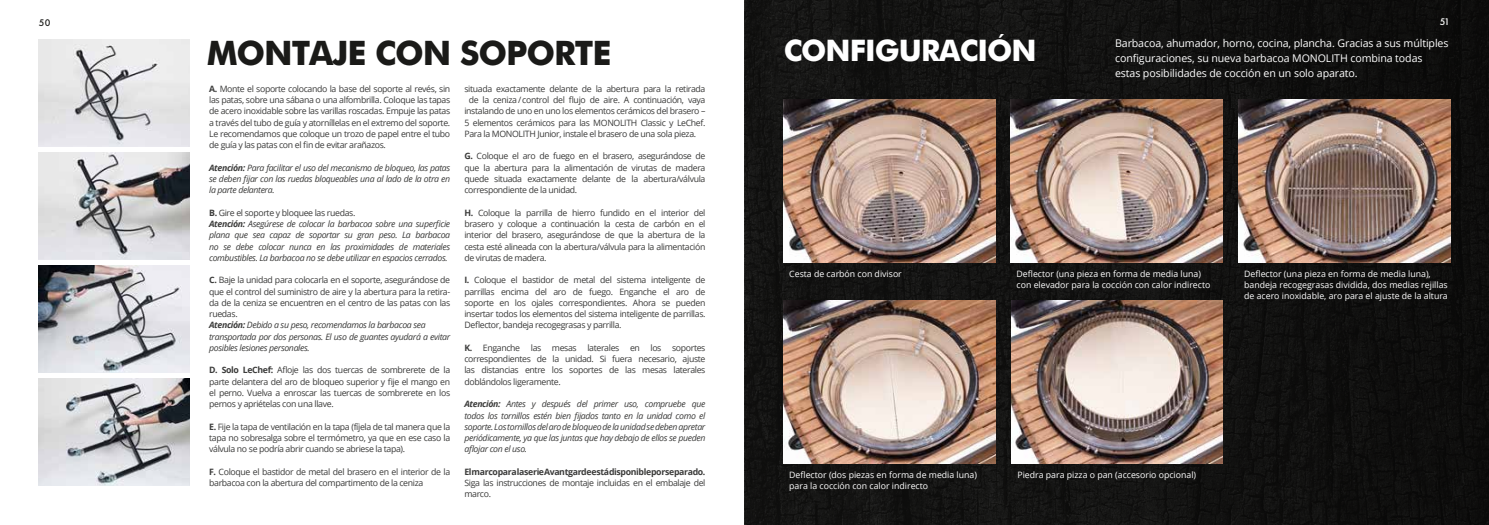
<style>
.page{position:relative;width:1489px;height:525px;background:#fff}
.page>*{position:absolute;margin:0;border:0;box-sizing:border-box;transform-origin:0 0}
.t1{font:700 33.5px "Futura";letter-spacing:-.03em;color:#1a1a18}
.t2{font:700 29.62px "Futura";letter-spacing:-.03em;color:#fff}
.t3{font:10.62px/15px "Open Sans";letter-spacing:-.01em;color:#fff}
.t4{font:500 10px "Futura PT";color:#1a1a18}
.t5{font:500 10px "Futura PT";color:#fff}
.t6{font:8.75px/11.2px "Open Sans";letter-spacing:-.04em;color:#3b3b3a;text-align:justify}
.t7{font:italic 8.75px/11.2px "Open Sans";letter-spacing:-.04em;color:#3b3b3a;text-align:justify}
.t8{font:8.75px/11.2px "Open Sans";color:#fff}
.t9{font:700 8.75px "Open Sans";letter-spacing:-.04em;color:#3b3b3a}
.s1{font-weight:700}
.s2{font-weight:700;font-style:normal}
.s3{font-style:normal}
.s4{font-weight:700;font-style:italic}
.s5{font-style:italic}
</style>
<div class="page">
<div style="left:744px;top:0;width:744px;height:524px;background:#111110"></div>
<img style="left:783px;top:99px;width:211px;height:163px">
<img style="left:1010px;top:99px;width:212px;height:163px">
<img style="left:1238px;top:99px;width:211px;height:163px">
<img style="left:1011px;top:300px;width:211px;height:163px">
<img style="left:783px;top:300px;width:211px;height:163px">
<img style="left:39px;top:39px;width:150px;height:107px">
<img style="left:39px;top:265px;width:150px;height:107px">
<img style="left:39px;top:152px;width:150px;height:107px">
<img style="left:39px;top:378px;width:150px;height:107px">
<p class="t4" style="left:39px;top:16px;width:13px">50</p>
<p class="t5" style="left:1439px;top:16px;width:12px">51</p>
<h1 class="t1" style="left:206px;top:28px;width:406px">MONTAJE CON SOPORTE</h1>
<p class="t6" style="left:209px;top:83px;width:242px"><span class="s1">A.</span> Monte el soporte colocando la base del soporte al revés, sin las patas, sobre una sábana o una alfombrilla. Coloque las tapas de acero inoxidable sobre las varillas roscadas. Empuje las patas a través del tubo de guía y atorníllelas en el extremo del soporte.<br>Le recomendamos que coloque un trozo de papel entre el tubo de guía y las patas con el fin de evitar arañazos.</p>
<p class="t7" style="left:209px;top:161px;width:242px"><span class="s1">Atención:</span> Para facilitar el uso del mecanismo de bloqueo, las patas se deben fijar con las ruedas bloqueables una al lado de la otra en la parte delantera.</p>
<p class="t7" style="left:209px;top:206px;width:242px;text-align:left"><span class="s2">B.</span> <span class="s3">Gire el soporte y bloquee las ruedas.<br></span><span class="s1">Atención:</span> Asegúrese de colocar la barbacoa sobre una superficie plana que sea capaz de soportar su gran peso. La barbacoa no se debe colocar nunca en las proximidades de materiales combustibles. La barbacoa no se debe utilizar en espacios cerrados.</p>
<p class="t6" style="left:209px;top:274px;width:242px;text-align:left"><span class="s1">C.</span> Baje la unidad para colocarla en el soporte, asegurándose de que el control del suministro de aire y la abertura para la retira&shy;da de la ceniza se encuentren en el centro de las patas con las ruedas.<br><span class="s4">Atención:</span> <span class="s5">Debido a su peso, recomendamos la barbacoa sea transportada por dos personas. El uso de guantes ayudará a evitar posibles lesiones personales.</span></p>
<p class="t6" style="left:209px;top:364px;width:242px"><span class="s1">D. Solo LeChef:</span> Afloje las dos tuercas de sombrerete de la parte delantera del aro de bloqueo superior y fije el mango en el perno. Vuelva a enroscar las tuercas de sombrerete en los pernos y apriételas con una llave.</p>
<p class="t6" style="left:209px;top:420px;width:242px"><span class="s1">E.</span> Fije la tapa de ventilación en la tapa (fíjela de tal manera que la tapa no sobresalga sobre el termómetro, ya que en ese caso la válvula no se podría abrir cuando se abriese la tapa).</p>
<p class="t6" style="left:209px;top:465px;width:242px"><span class="s1">F.</span> Coloque el bastidor de metal del brasero en el interior de la barbacoa con la abertura del compartimento de la ceniza</p>
<p class="t6" style="left:464px;top:83px;width:242px">situada exactamente delante de la abertura para la retirada</p>
<p class="t6" style="left:468px;top:94px;width:238px">de la ceniza / control del flujo de aire. A continuación, vaya</p>
<p class="t6" style="left:464px;top:105px;width:242px">instalando de uno en uno los elementos cerámicos del brasero –</p>
<p class="t6" style="left:464px;top:117px;width:242px">5 elementos cerámicos para las MONOLITH Classic y LeChef.</p>
<p class="t6" style="left:464px;top:128px;width:233px">Para la MONOLITH Junior, instale el brasero de una sola pieza.</p>
<p class="t6" style="left:464px;top:150px;width:242px"><span class="s1">G.</span> Coloque el aro de fuego en el brasero, asegurándose de que la abertura para la alimentación de virutas de madera quede situada exactamente delante de la abertura/válvula correspondiente de la unidad.</p>
<p class="t6" style="left:464px;top:207px;width:242px"><span class="s1">H.</span> Coloque la parrilla de hierro fundido en el interior del brasero y coloque a continuación la cesta de carbón en el interior del brasero, asegurándose de que la abertura de la cesta esté alineada con la abertura/válvula para la alimentación de virutas de madera.</p>
<p class="t6" style="left:464px;top:274px;width:242px"><span class="s1">I.</span> Coloque el bastidor de metal del sistema inteligente de parrillas encima del aro de fuego. Enganche el aro de soporte en los ojales correspondientes. Ahora se pueden insertar todos los elementos del sistema inteligente de parrillas.<br>Deflector, bandeja recogegrasas y parrilla.</p>
<p class="t6" style="left:464px;top:342px;width:242px"><span class="s1">K.</span> Enganche las mesas laterales en los soportes correspondientes de la unidad. Si fuera necesario, ajuste las distancias entre los soportes de las mesas laterales doblándolos ligeramente.</p>
<p class="t7" style="left:464px;top:398px;width:242px"><span class="s1">Atención:</span> Antes y después del primer uso, compruebe que todos los tornillos estén bien fijados tanto en la unidad como el soporte. Los tornillos del aro de bloqueo de la unidad se deben apretar periódicamente, ya que las juntas que hay debajo de ellos se pueden aflojar con el uso.</p>
<p class="t9" style="left:464px;top:465px;width:242px">El marco para la serie Avantgarde está disponible por separado.</p>
<p class="t6" style="left:464px;top:477px;width:242px">Siga las instrucciones de montaje incluidas en el embalaje del marco.</p>
<h2 class="t2" style="left:783px;top:29px;width:255px">CONFIGURACIÓN</h2>
<p class="t3" style="left:1114px;top:35px;width:335px">Barbacoa, ahumador, horno, cocina, plancha. Gracias a sus múltiples configuraciones, su nueva barbacoa MONOLITH combina todas estas posibilidades de cocción en un solo aparato.</p>
<p class="t8" style="left:789px;top:267px;width:114px">Cesta de carbón con divisor</p>
<p class="t8" style="left:1016px;top:267px;width:195px">Deflector (una pieza en forma de media luna) con elevador para la cocción con calor indirecto</p>
<p class="t8" style="left:1244px;top:267px;width:205px">Deflector (una pieza en forma de media luna), bandeja recogegrasas dividida, dos medias rejillas de acero inoxidable, aro para el ajuste de la altura</p>
<p class="t8" style="left:789px;top:468px;width:189px">Deflector (dos piezas en forma de media luna)</p>
<p class="t8" style="left:1017px;top:468px;width:180px">Piedra para pizza o pan (accesorio opcional)</p>
<p class="t8" style="left:789px;top:479px;width:140px">para la cocción con calor indirecto</p>
</div>
